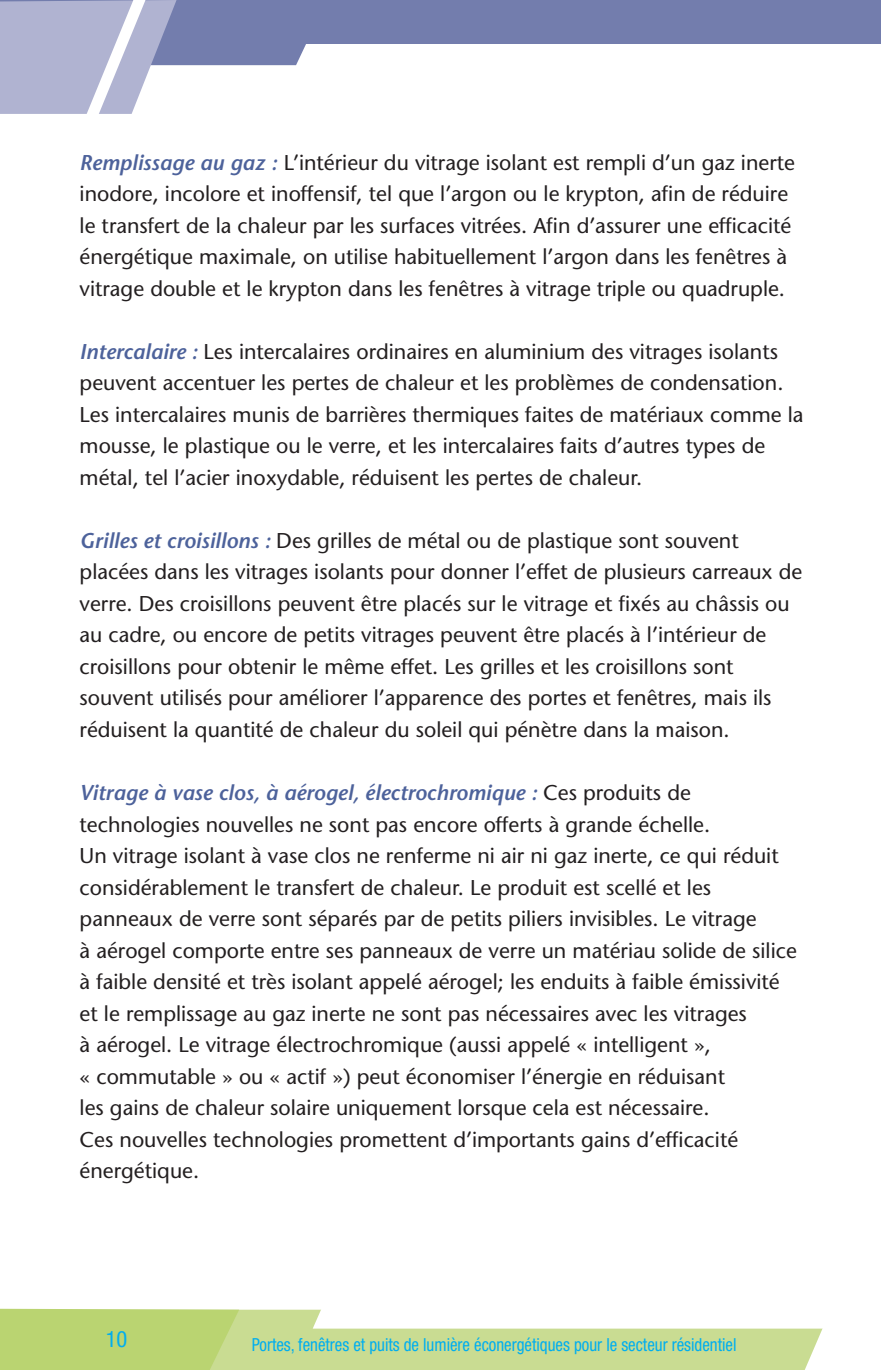
<style>
.page{position:relative;width:881px;height:1370px;background:#fff}
.page>*{position:absolute;margin:0;border:0;box-sizing:border-box;transform-origin:0 0}
.t1{font:condensed 22.5px "Helvetica Neue";color:#00aeef}
.t2{font:21.38px/31.5px "Stone Sans";color:#231f20}
.t3{font:condensed 18px "Helvetica Neue";color:#00aeef;scale:.94 1}
.s1{font-weight:600;font-style:italic;color:#4d629b}
</style>
<div class="page">
<div style="left:239px;top:1309px;width:74px;height:60px;background:#c9dc92"></div>
<svg style="left:0;top:1308px;width:239px;height:61px;background:#bcd575"></svg>
<div style="left:0;top:0;width:881px;height:44px;background:#737dad"></div>
<svg style="left:313px;top:1309px;width:510px;height:60px"></svg>
<svg style="left:0;top:0;width:306px;height:114px"></svg>
<p class="t2" style="left:80px;top:149px;width:717px"><span class="s1">Remplissage au gaz :</span> L’intérieur du vitrage isolant est rempli d’un gaz inerte inodore, incolore et inoffensif, tel que l’argon ou le krypton, afin de réduire le transfert de la chaleur par les surfaces vitrées. Afin d’assurer une efficacité énergétique maximale, on utilise habituellement l’argon dans les fenêtres à vitrage double et le krypton dans les fenêtres à vitrage triple ou quadruple.</p>
<p class="t2" style="left:80px;top:338px;width:726px"><span class="s1">Intercalaire :</span> Les intercalaires ordinaires en aluminium des vitrages isolants peuvent accentuer les pertes de chaleur et les problèmes de condensation.<br>Les intercalaires munis de barrières thermiques faites de matériaux comme la mousse, le plastique ou le verre, et les intercalaires faits d’autres types de métal, tel l’acier inoxydable, réduisent les pertes de chaleur.</p>
<p class="t2" style="left:80px;top:527px;width:724px"><span class="s1">Grilles et croisillons :</span> Des grilles de métal ou de plastique sont souvent placées dans les vitrages isolants pour donner l’effet de plusieurs carreaux de verre. Des croisillons peuvent être placés sur le vitrage et fixés au châssis ou au cadre, ou encore de petits vitrages peuvent être placés à l’intérieur de croisillons pour obtenir le même effet. Les grilles et les croisillons sont souvent utilisés pour améliorer l’apparence des portes et fenêtres, mais ils réduisent la quantité de chaleur du soleil qui pénètre dans la maison.</p>
<p class="t2" style="left:80px;top:779px;width:719px"><span class="s1">Vitrage à vase clos, à aérogel, électrochromique :</span> Ces produits de technologies nouvelles ne sont pas encore offerts à grande échelle.<br>Un vitrage isolant à vase clos ne renferme ni air ni gaz inerte, ce qui réduit considérablement le transfert de chaleur. Le produit est scellé et les panneaux de verre sont séparés par de petits piliers invisibles. Le vitrage<br>à aérogel comporte entre ses panneaux de verre un matériau solide de silice à faible densité et très isolant appelé aérogel; les enduits à faible émissivité et le remplissage au gaz inerte ne sont pas nécessaires avec les vitrages<br>à aérogel. Le vitrage électrochromique (aussi appelé « intelligent »,<br>« commutable » ou « actif ») peut économiser l’énergie en réduisant<br>les gains de chaleur solaire uniquement lorsque cela est nécessaire.<br>Ces nouvelles technologies promettent d’importants gains d’efficacité énergétique.</p>
<p class="t1" style="left:106px;top:1331px;width:23px">10</p>
<p class="t3" style="left:252px;top:1338px;width:517px">Portes, fenêtres et puits de lumière éconergétiques pour le secteur résidentiel</p>
</div>
